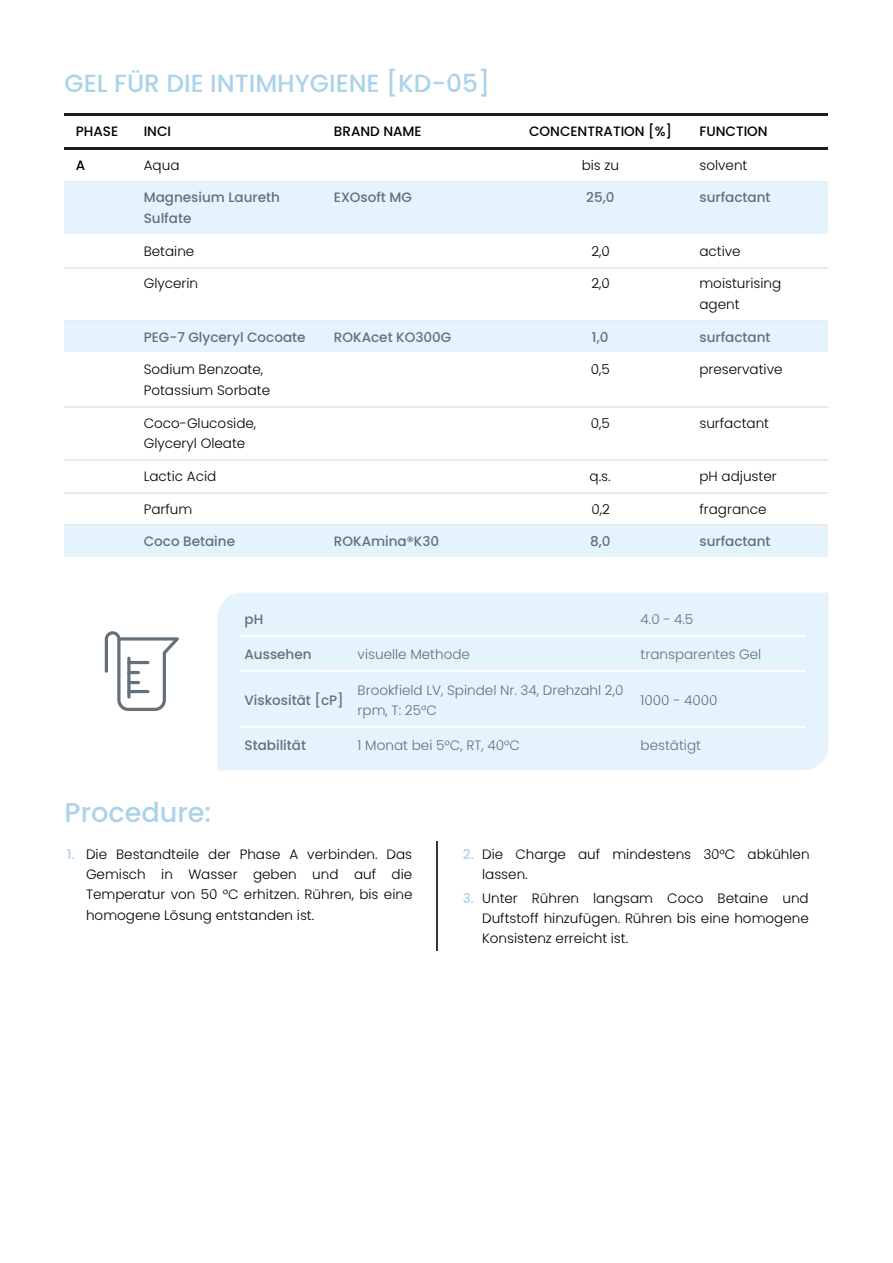
<style>
.page{position:relative;width:893px;height:1263px;background:#fff}
.page>*{position:absolute;margin:0;border:0;box-sizing:border-box;transform-origin:0 0}
.t1{font:500 27.15px "Poppins";letter-spacing:.005em;color:#abd3ea}
.t2{font:24.9px "Medium Poppins";letter-spacing:.005em;color:#abd3ea}
.t3{font:13.5px/20.4px "Light Poppins";letter-spacing:.005em;color:#000}
.t4{font:500 13.5px/20.4px "Poppins";letter-spacing:.005em;color:#657079}
.t5{font:13.5px/20.4px "Light Poppins";letter-spacing:.005em;color:#657079}
.t6{font:500 13.5px "Poppins";letter-spacing:.005em;color:#000}
.s1{font-family:"Poppins";font-weight:500;color:#abd3ea}
</style>
<div class="page">
<hr style="left:64px;top:113px;width:764px;height:2px;background:#1d1d1b">
<hr style="left:64px;top:147px;width:764px;height:2px;background:#1d1d1b">
<hr style="left:64px;top:181px;width:764px;height:1px;background:#e7ebeb">
<div style="left:64px;top:182px;width:764px;height:53px;background:#e5f3fd"></div>
<hr style="left:64px;top:234px;width:764px;height:1px;background:#fff">
<hr style="left:64px;top:267px;width:764px;height:1px;background:#e7ebeb">
<hr style="left:64px;top:320px;width:764px;height:1px;background:#e7ebeb">
<div style="left:64px;top:321px;width:764px;height:33px;background:#e5f3fd"></div>
<hr style="left:64px;top:353px;width:764px;height:1px;background:#fff">
<hr style="left:64px;top:406px;width:764px;height:1px;background:#e7ebeb">
<hr style="left:64px;top:459px;width:764px;height:1px;background:#e7ebeb">
<hr style="left:64px;top:492px;width:764px;height:1px;background:#e7ebeb">
<hr style="left:64px;top:525px;width:764px;height:1px;background:#e7ebeb">
<div style="left:64px;top:526px;width:764px;height:33px;background:#e5f3fd"></div>
<hr style="left:64px;top:558px;width:764px;height:1px;background:#fff">
<div style="left:217px;top:593px;width:611px;height:177px;background:#e5f3fd"></div>
<hr style="left:240px;top:636px;width:113px;height:1px;background:#fff">
<hr style="left:353px;top:636px;width:283px;height:1px;background:#fff">
<hr style="left:636px;top:636px;width:169px;height:1px;background:#fff">
<hr style="left:240px;top:671px;width:113px;height:1px;background:#fff">
<hr style="left:353px;top:671px;width:283px;height:1px;background:#fff">
<hr style="left:636px;top:671px;width:169px;height:1px;background:#fff">
<hr style="left:240px;top:726px;width:113px;height:1px;background:#fff">
<hr style="left:353px;top:726px;width:283px;height:1px;background:#fff">
<hr style="left:636px;top:726px;width:169px;height:1px;background:#fff">
<hr style="left:437px;top:842px;width:1px;height:109px;background:#333">
<svg style="left:105px;top:631px;width:74px;height:80px"></svg>
<hr style="left:127px;top:661px;width:22px;height:3px;background:#657079;border-radius:2px">
<h2 class="t2" style="left:64px;top:66px;width:427px">GEL FÜR DIE INTIMHYGIENE [KD-05]</h2>
<p class="t6" style="left:76px;top:122px;width:44px">PHASE</p>
<p class="t6" style="left:144px;top:122px;width:29px">INCI</p>
<p class="t6" style="left:334px;top:122px;width:89px">BRAND NAME</p>
<p class="t6" style="left:529px;top:122px;width:144px">CONCENTRATION [%]</p>
<p class="t6" style="left:699px;top:122px;width:70px">FUNCTION</p>
<p class="t6" style="left:76px;top:156px;width:11px">A</p>
<p class="t3" style="left:144px;top:155px;width:37px">Aqua</p>
<p class="t3" style="left:581px;top:155px;width:39px">bis zu</p>
<p class="t3" style="left:699px;top:155px;width:49px">solvent</p>
<p class="t4" style="left:144px;top:188px;width:138px">Magnesium Laureth<br>Sulfate</p>
<p class="t4" style="left:334px;top:188px;width:79px">EXOsoft MG</p>
<p class="t4" style="left:586px;top:188px;width:30px">25,0</p>
<p class="t4" style="left:699px;top:188px;width:73px">surfactant</p>
<p class="t3" style="left:144px;top:241px;width:52px">Betaine</p>
<p class="t3" style="left:591px;top:241px;width:20px">2,0</p>
<p class="t3" style="left:699px;top:241px;width:43px">active</p>
<p class="t3" style="left:144px;top:274px;width:56px">Glycerin</p>
<p class="t3" style="left:591px;top:274px;width:20px">2,0</p>
<p class="t3" style="left:699px;top:274px;width:83px">moisturising agent</p>
<p class="t4" style="left:144px;top:327px;width:163px">PEG-7 Glyceryl Cocoate</p>
<p class="t4" style="left:334px;top:327px;width:119px">ROKAcet KO300G</p>
<p class="t4" style="left:592px;top:327px;width:18px">1,0</p>
<p class="t4" style="left:699px;top:327px;width:73px">surfactant</p>
<p class="t3" style="left:144px;top:359px;width:128px">Sodium Benzoate,<br>Potassium Sorbate</p>
<p class="t3" style="left:590px;top:359px;width:20px">0,5</p>
<p class="t3" style="left:699px;top:359px;width:85px">preservative</p>
<p class="t3" style="left:144px;top:413px;width:114px">Coco-Glucoside,<br>Glyceryl Oleate</p>
<p class="t3" style="left:590px;top:413px;width:20px">0,5</p>
<p class="t3" style="left:699px;top:413px;width:71px">surfactant</p>
<p class="t3" style="left:144px;top:466px;width:74px">Lactic Acid</p>
<p class="t3" style="left:589px;top:466px;width:22px">q.s.</p>
<p class="t3" style="left:699px;top:466px;width:79px">pH adjuster</p>
<p class="t3" style="left:144px;top:499px;width:50px">Parfum</p>
<p class="t3" style="left:591px;top:499px;width:20px">0,2</p>
<p class="t3" style="left:699px;top:499px;width:68px">fragrance</p>
<p class="t4" style="left:144px;top:531px;width:93px">Coco Betaine</p>
<p class="t4" style="left:334px;top:531px;width:107px">ROKAmina®K30</p>
<p class="t4" style="left:590px;top:531px;width:22px">8,0</p>
<p class="t4" style="left:699px;top:531px;width:73px">surfactant</p>
<p class="t4" style="left:244px;top:609px;width:20px">pH</p>
<p class="t5" style="left:640px;top:609px;width:54px">4.0 - 4.5</p>
<p class="t4" style="left:244px;top:645px;width:69px">Aussehen</p>
<p class="t5" style="left:357px;top:645px;width:114px">visuelle Methode</p>
<p class="t5" style="left:640px;top:645px;width:122px">transparentes Gel</p>
<p class="t4" style="left:244px;top:690px;width:101px">Viskosität [cP]</p>
<p class="t5" style="left:357px;top:680px;width:267px">Brookfield LV, Spindel Nr. 34, Drehzahl 2,0 rpm, T: 25°C</p>
<p class="t5" style="left:640px;top:690px;width:78px">1000 - 4000</p>
<p class="t4" style="left:244px;top:735px;width:63px">Stabilität</p>
<p class="t5" style="left:357px;top:735px;width:164px">1 Monat bei 5°C, RT, 40°C</p>
<p class="t5" style="left:640px;top:735px;width:62px">bestätigt</p>
<h1 class="t1" style="left:64px;top:794px;width:148px">Procedure:</h1>
<p class="t3" style="left:86px;top:844px;width:328px;text-align:justify;text-indent:-19px"><span class="s1">1.</span> Die Bestandteile der Phase A verbinden. Das Gemisch in Wasser geben und auf die Temperatur von 50 °C erhitzen. Rühren, bis eine homogene Lösung entstanden ist.</p>
<p class="t3" style="left:482px;top:844px;width:329px;text-indent:-19px"><span class="s1">2.</span> Die Charge auf mindestens 30°C abkühlen lassen.</p>
<p class="t3" style="left:482px;top:888px;width:328px;text-align:justify;text-indent:-19px"><span class="s1">3.</span> Unter Rühren langsam Coco Betaine und Duftstoff hinzufügen. Rühren bis eine homogene Konsistenz erreicht ist.</p>
</div>
